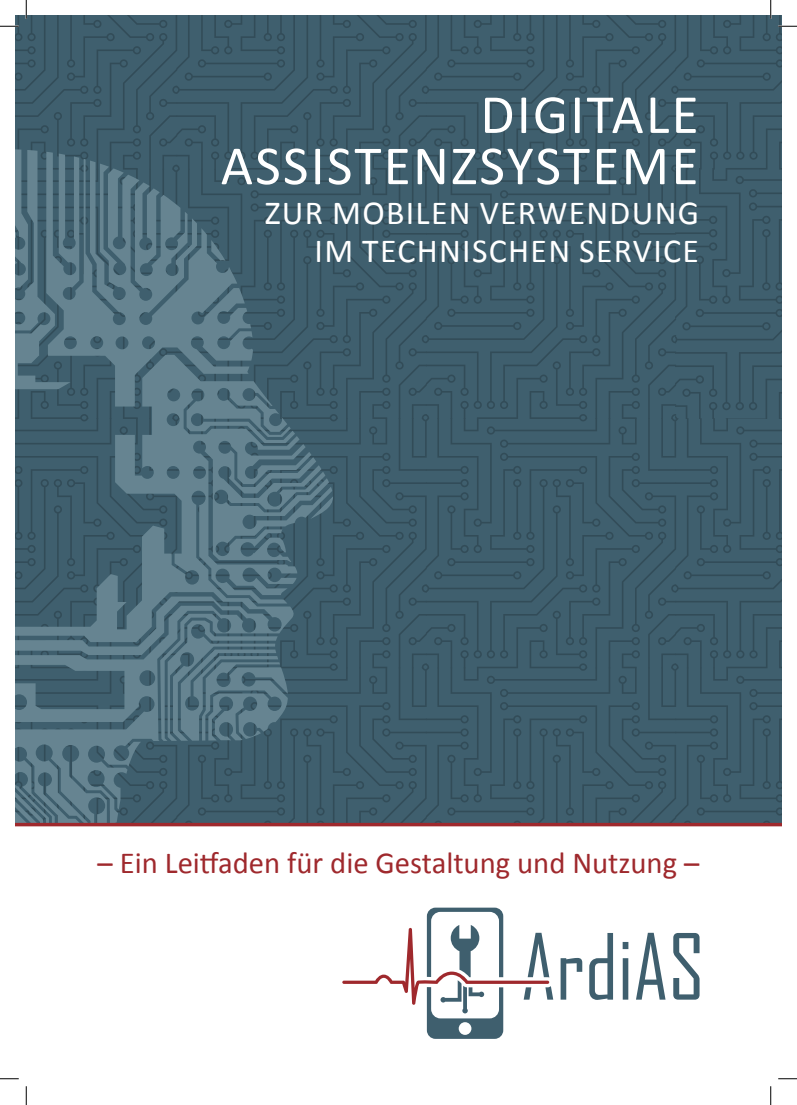
<style>
.page{position:relative;width:797px;height:1105px;background:#fff}
.page>*{position:absolute;margin:0;border:0;box-sizing:border-box;transform-origin:0 0}
.t1{font:55.75px/51.2px "Calibri";letter-spacing:.04em;color:#fff;text-align:right}
.t2{font:33.75px/37.5px "Calibri";letter-spacing:.04em;color:#fff;text-align:right}
.t3{font:30.62px "Calibri";color:#9f292d}
</style>
<div class="page">
<div style="left:16px;top:16px;width:765px;height:809px;background:#3f5f6e"></div>
<svg style="left:427px;top:908px;width:272px;height:131px"></svg>
<svg style="left:342px;top:928px;width:207px;height:77px"></svg>
<svg style="left:16px;top:149px;width:316px;height:617px"></svg>
<svg style="left:46px;top:152px;width:207px;height:255px;fill:#5e7d8a"></svg>
<svg style="left:310px;top:496px;width:23px;height:23px"></svg>
<svg style="left:211px;top:240px;width:14px;height:21px"></svg>
<svg style="left:16px;top:766px;width:765px;height:61px"></svg>
<svg style="left:0;top:1078px;width:19px;height:1px"></svg>
<svg style="left:778px;top:1078px;width:19px;height:1px"></svg>
<svg style="left:0;top:0;width:177px;height:170px"></svg>
<svg style="left:25px;top:1086px;width:2px;height:19px"></svg>
<svg style="left:675px;top:0;width:122px;height:823px"></svg>
<svg style="left:770px;top:1086px;width:1px;height:19px"></svg>
<h1 class="t1" style="left:221px;top:87px;width:479px">DIGITALE<br>ASSISTENZSYSTEME</h1>
<p class="t2" style="left:265px;top:193px;width:436px">ZUR MOBILEN VERWENDUNG<br>IM TECHNISCHEN SERVICE</p>
<p class="t3" style="left:98px;top:841px;width:603px">– Ein Leitfaden für die Gestaltung und Nutzung –</p>
</div>
